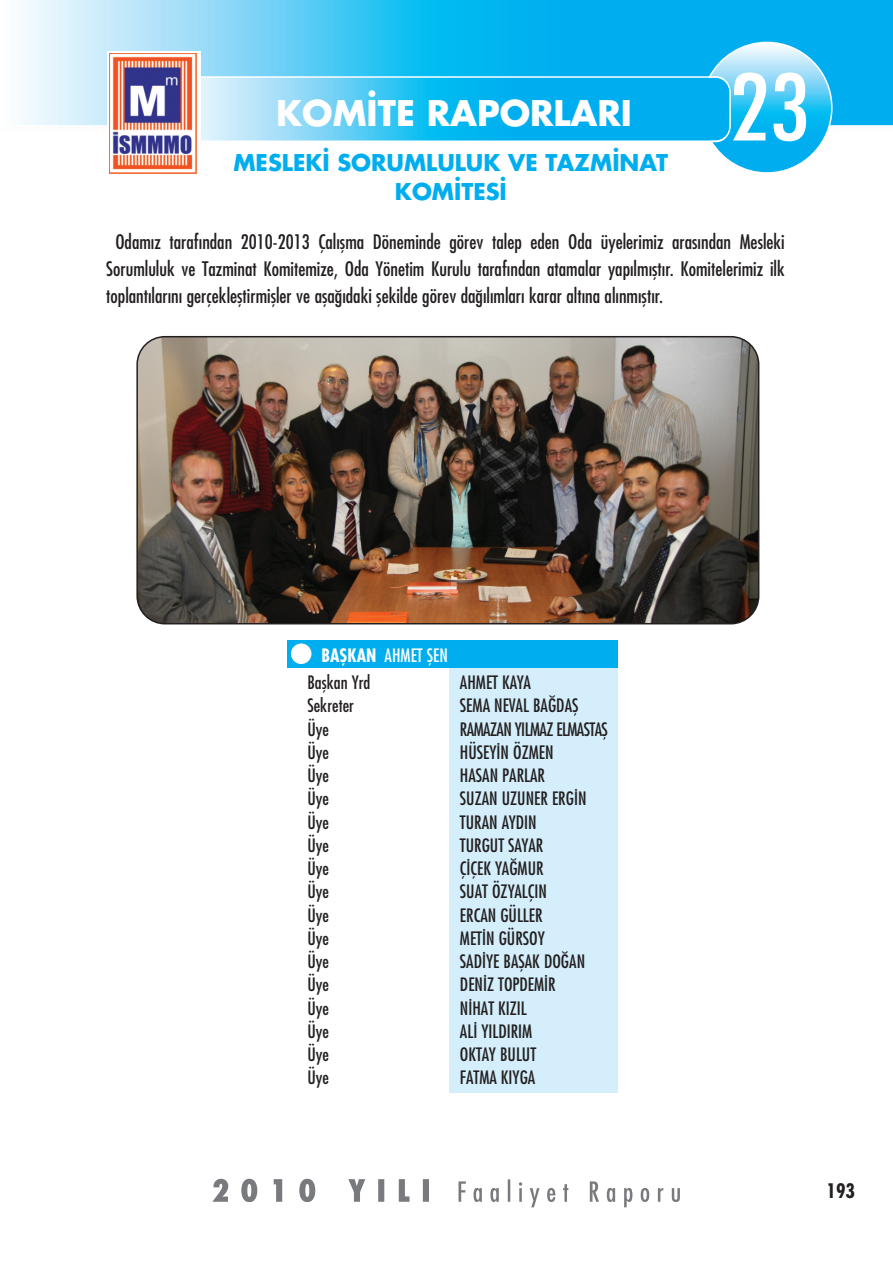
<style>
.page{position:relative;width:893px;height:1263px;background:#fff}
.page>*{position:absolute;margin:0;border:0;box-sizing:border-box;transform-origin:0 0}
.t1{font:89.25px "Futura Cond Nr Tr";color:#fff;scale:1.1 1}
.t2{font:34.35px "Futura Bold Tr";color:#fff}
.t3{font:22.5px/29.2px "Futura Bold Tr";color:#00aeef;text-align:center}
.t4{font:19.5px/27px "Futura Cond Nr Tr";color:#231f20;text-align:justify}
.t5{font:700 condensed 19.5px "Futura";color:#231f20}
.t6{font:18px/27.3px "Futura Cond Nr Tr";color:#231f20}
.t7{font:18px "Futura Cond Nr Tr";letter-spacing:-.035em;color:#231f20}
.s1{font-family:"Futura Cond Bold Tr";color:#fff}
.s2{color:#fff}
</style>
<div class="page">
<svg style="left:22px;top:0;width:871px;height:126px;background:#46c5f3"></svg>
<svg style="left:167px;top:77px;width:564px;height:64px;background:#39c1f2"></svg>
<div style="left:166px;top:76px;width:565px;height:66px;border:2px solid #fff;border-radius:16px"></div>
<svg style="left:707px;top:41px;width:126px;height:132px;background:#51c9f4"></svg>
<div style="left:107px;top:52px;width:93px;height:125px;background:#fff"></div>
<img style="left:109px;top:53px;width:88px;height:121px">
<svg style="left:212px;top:1179px;width:217px;height:23px"></svg>
<svg style="left:458px;top:1179px;width:222px;height:28px"></svg>
<img style="left:136px;top:336px;width:623px;height:288px">
<div style="left:449px;top:654px;width:168px;height:438px;background:#d4effb"></div>
<div style="left:287px;top:640px;width:330px;height:28px;background:#00aeef"></div>
<div style="left:291px;top:643px;width:20px;height:21px;background:#fff;border-radius:50%"></div>
<h2 class="t2" style="left:276px;top:101px;width:357px">KOMİTE RAPORLARI</h2>
<p class="t3" style="left:233px;top:151px;width:436px">MESLEKİ SORUMLULUK VE TAZMİNAT<br>KOMİTESİ</p>
<h1 class="t1" style="left:729px;top:73px;width:75px">23</h1>
<p class="t4" style="left:106px;top:230px;width:680px;text-indent:9px">Odamız tarafından 2010-2013 Çalışma Döneminde görev talep eden Oda üyelerimiz arasından Mesleki Sorumluluk ve Tazminat Komitemize, Oda Yönetim Kurulu tarafından atamalar yapılmıştır. Komitelerimiz ilk toplantılarını gerçekleştirmişler ve aşağıdaki şekilde görev dağılımları karar altına alınmıştır.</p>
<p class="t6" style="left:307px;top:643px;width:142px;text-indent:14px"><span class="s1">BAfiKAN</span> <span class="s2">AHMET ŞEN<br></span>Başkan Yrd</p>
<p class="t6" style="left:460px;top:670px;width:73px">AHMET KAYA</p>
<p class="t6" style="left:307px;top:694px;width:48px">Sekreter</p>
<p class="t6" style="left:460px;top:694px;width:120px">SEMA NEVAL BAĞDAŞ</p>
<p class="t6" style="left:307px;top:717px;width:23px">Üye</p>
<p class="t7" style="left:460px;top:722px;width:150px">RAMAZAN YILMAZ ELMASTAŞ</p>
<p class="t6" style="left:307px;top:740px;width:23px">Üye</p>
<p class="t6" style="left:460px;top:740px;width:95px">HÜSEYİN ÖZMEN</p>
<p class="t6" style="left:307px;top:763px;width:23px">Üye</p>
<p class="t6" style="left:460px;top:763px;width:87px">HASAN PARLAR</p>
<p class="t6" style="left:307px;top:787px;width:23px">Üye</p>
<p class="t6" style="left:460px;top:787px;width:128px">SUZAN UZUNER ERGİN</p>
<p class="t6" style="left:307px;top:810px;width:23px">Üye</p>
<p class="t6" style="left:460px;top:810px;width:78px">TURAN AYDIN</p>
<p class="t6" style="left:307px;top:833px;width:23px">Üye</p>
<p class="t6" style="left:460px;top:833px;width:85px">TURGUT SAYAR</p>
<p class="t6" style="left:307px;top:856px;width:23px">Üye</p>
<p class="t6" style="left:460px;top:856px;width:85px">ÇİÇEK YAĞMUR</p>
<p class="t6" style="left:307px;top:880px;width:23px">Üye</p>
<p class="t6" style="left:460px;top:880px;width:89px">SUAT ÖZYALÇIN</p>
<p class="t6" style="left:307px;top:903px;width:23px">Üye</p>
<p class="t6" style="left:460px;top:903px;width:84px">ERCAN GÜLLER</p>
<p class="t6" style="left:307px;top:926px;width:23px">Üye</p>
<p class="t6" style="left:460px;top:926px;width:86px">METİN GÜRSOY</p>
<p class="t6" style="left:307px;top:949px;width:23px">Üye</p>
<p class="t6" style="left:460px;top:949px;width:127px">SADİYE BAŞAK DOĞAN</p>
<p class="t6" style="left:307px;top:973px;width:23px">Üye</p>
<p class="t6" style="left:460px;top:973px;width:97px">DENİZ TOPDEMİR</p>
<p class="t6" style="left:307px;top:996px;width:23px">Üye</p>
<p class="t6" style="left:460px;top:996px;width:68px">NİHAT KIZIL</p>
<p class="t6" style="left:307px;top:1019px;width:23px">Üye</p>
<p class="t6" style="left:460px;top:1019px;width:74px">ALİ YILDIRIM</p>
<p class="t6" style="left:307px;top:1042px;width:23px">Üye</p>
<p class="t6" style="left:460px;top:1042px;width:78px">OKTAY BULUT</p>
<p class="t6" style="left:307px;top:1066px;width:23px">Üye</p>
<p class="t6" style="left:460px;top:1066px;width:77px">FATMA KIYGA</p>
<p class="t5" style="left:826px;top:1178px;width:30px">193</p>
</div>
